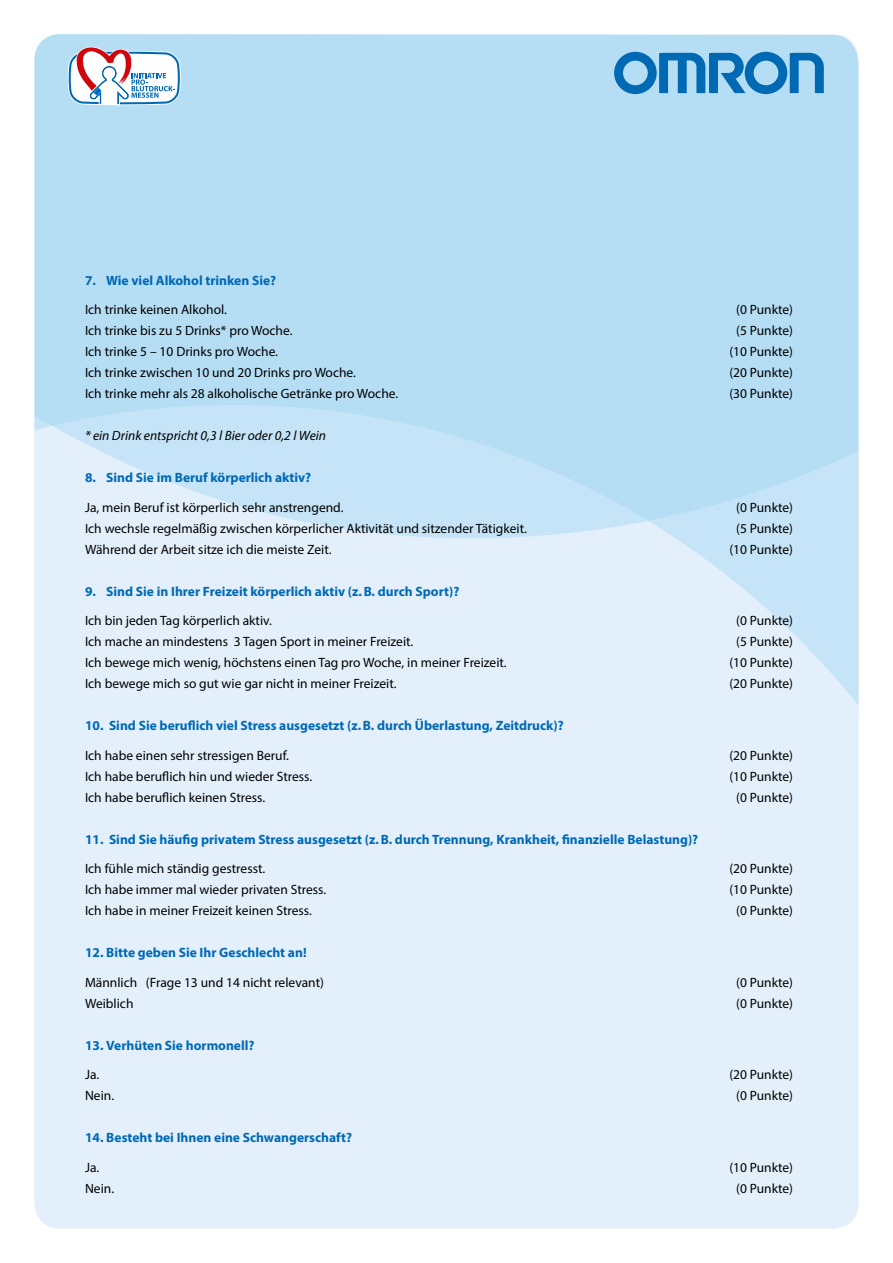
<style>
.page{position:relative;width:893px;height:1263px;background:#fff}
.page>*{position:absolute;margin:0;border:0;box-sizing:border-box;transform-origin:0 0}
.t1{font:13.5px "Myriad Pro";color:#000}
.t2{font:700 13.5px "Myriad Pro";color:#0069b4}
.t3{font:italic 13.5px "Myriad Pro";color:#000}
</style>
<div class="page">
<div style="left:34px;top:34px;width:825px;height:1194px;background:#e3f0fb;border-radius:25px"></div>
<div style="left:34px;top:34px;width:825px;height:382px;background:#b5def5"></div>
<svg style="left:35px;top:416px;width:824px;height:288px"></svg>
<svg style="left:52px;top:405px;width:596px;height:133px;fill:#c5e4f7"></svg>
<svg style="left:68px;top:47px;width:113px;height:58px;background:#cbcbda"></svg>
<svg style="left:614px;top:52px;width:210px;height:42px;background:#539fd2"></svg>
<p class="t2" style="left:85px;top:271px;width:193px">7. Wie viel Alkohol trinken Sie?</p>
<p class="t1" style="left:85px;top:301px;width:143px">Ich trinke keinen Alkohol.</p>
<p class="t1" style="left:736px;top:301px;width:58px">(0 Punkte)</p>
<p class="t1" style="left:85px;top:322px;width:209px">Ich trinke bis zu 5 Drinks* pro Woche.</p>
<p class="t1" style="left:736px;top:322px;width:58px">(5 Punkte)</p>
<p class="t1" style="left:85px;top:343px;width:195px">Ich trinke 5 – 10 Drinks pro Woche.</p>
<p class="t1" style="left:729px;top:343px;width:65px">(10 Punkte)</p>
<p class="t1" style="left:85px;top:364px;width:272px">Ich trinke zwischen 10 und 20 Drinks pro Woche.</p>
<p class="t1" style="left:729px;top:364px;width:65px">(20 Punkte)</p>
<p class="t1" style="left:85px;top:385px;width:315px">Ich trinke mehr als 28 alkoholische Getränke pro Woche.</p>
<p class="t1" style="left:729px;top:385px;width:65px">(30 Punkte)</p>
<p class="t3" style="left:85px;top:427px;width:243px">* ein Drink entspricht 0,3 l Bier oder 0,2 l Wein</p>
<p class="t2" style="left:85px;top:469px;width:228px">8. Sind Sie im Beruf körperlich aktiv?</p>
<p class="t1" style="left:85px;top:499px;width:260px">Ja, mein Beruf ist körperlich sehr anstrengend.</p>
<p class="t1" style="left:736px;top:499px;width:58px">(0 Punkte)</p>
<p class="t1" style="left:85px;top:520px;width:443px">Ich wechsle regelmäßig zwischen körperlicher Aktivität und sitzender Tätigkeit.</p>
<p class="t1" style="left:736px;top:520px;width:58px">(5 Punkte)</p>
<p class="t1" style="left:85px;top:541px;width:248px">Während der Arbeit sitze ich die meiste Zeit.</p>
<p class="t1" style="left:729px;top:541px;width:65px">(10 Punkte)</p>
<p class="t2" style="left:85px;top:582px;width:376px">9. Sind Sie in Ihrer Freizeit körperlich aktiv (z.B. durch Sport)?</p>
<p class="t1" style="left:85px;top:612px;width:188px">Ich bin jeden Tag körperlich aktiv.</p>
<p class="t1" style="left:736px;top:612px;width:58px">(0 Punkte)</p>
<p class="t1" style="left:85px;top:633px;width:330px">Ich mache an mindestens 3 Tagen Sport in meiner Freizeit.</p>
<p class="t1" style="left:736px;top:633px;width:58px">(5 Punkte)</p>
<p class="t1" style="left:85px;top:654px;width:423px">Ich bewege mich wenig, höchstens einen Tag pro Woche, in meiner Freizeit.</p>
<p class="t1" style="left:729px;top:654px;width:65px">(10 Punkte)</p>
<p class="t1" style="left:85px;top:675px;width:313px">Ich bewege mich so gut wie gar nicht in meiner Freizeit.</p>
<p class="t1" style="left:729px;top:675px;width:65px">(20 Punkte)</p>
<p class="t2" style="left:85px;top:717px;width:480px">10. Sind Sie beruflich viel Stress ausgesetzt (z.B. durch Überlastung, Zeitdruck)?</p>
<p class="t1" style="left:85px;top:747px;width:205px">Ich habe einen sehr stressigen Beruf.</p>
<p class="t1" style="left:729px;top:747px;width:65px">(20 Punkte)</p>
<p class="t1" style="left:85px;top:768px;width:229px">Ich habe beruflich hin und wieder Stress.</p>
<p class="t1" style="left:729px;top:768px;width:65px">(10 Punkte)</p>
<p class="t1" style="left:85px;top:789px;width:182px">Ich habe beruflich keinen Stress.</p>
<p class="t1" style="left:736px;top:789px;width:58px">(0 Punkte)</p>
<p class="t2" style="left:85px;top:830px;width:615px">11. Sind Sie häufig privatem Stress ausgesetzt (z.B. durch Trennung, Krankheit, finanzielle Belastung)?</p>
<p class="t1" style="left:85px;top:860px;width:182px">Ich fühle mich ständig gestresst.</p>
<p class="t1" style="left:729px;top:860px;width:65px">(20 Punkte)</p>
<p class="t1" style="left:85px;top:881px;width:243px">Ich habe immer mal wieder privaten Stress.</p>
<p class="t1" style="left:729px;top:881px;width:65px">(10 Punkte)</p>
<p class="t1" style="left:85px;top:902px;width:228px">Ich habe in meiner Freizeit keinen Stress.</p>
<p class="t1" style="left:736px;top:902px;width:58px">(0 Punkte)</p>
<p class="t2" style="left:85px;top:944px;width:223px">12. Bitte geben Sie Ihr Geschlecht an!</p>
<p class="t1" style="left:85px;top:974px;width:240px">Männlich (Frage 13 und 14 nicht relevant)</p>
<p class="t1" style="left:736px;top:974px;width:58px">(0 Punkte)</p>
<p class="t1" style="left:85px;top:995px;width:50px">Weiblich</p>
<p class="t1" style="left:736px;top:995px;width:58px">(0 Punkte)</p>
<p class="t2" style="left:85px;top:1036px;width:171px">13. Verhüten Sie hormonell?</p>
<p class="t1" style="left:85px;top:1066px;width:16px">Ja.</p>
<p class="t1" style="left:729px;top:1066px;width:65px">(20 Punkte)</p>
<p class="t1" style="left:85px;top:1087px;width:31px">Nein.</p>
<p class="t1" style="left:736px;top:1087px;width:58px">(0 Punkte)</p>
<p class="t2" style="left:85px;top:1129px;width:268px">14. Besteht bei Ihnen eine Schwangerschaft?</p>
<p class="t1" style="left:85px;top:1159px;width:16px">Ja.</p>
<p class="t1" style="left:729px;top:1159px;width:65px">(10 Punkte)</p>
<p class="t1" style="left:85px;top:1180px;width:31px">Nein.</p>
<p class="t1" style="left:736px;top:1180px;width:58px">(0 Punkte)</p>
</div>
